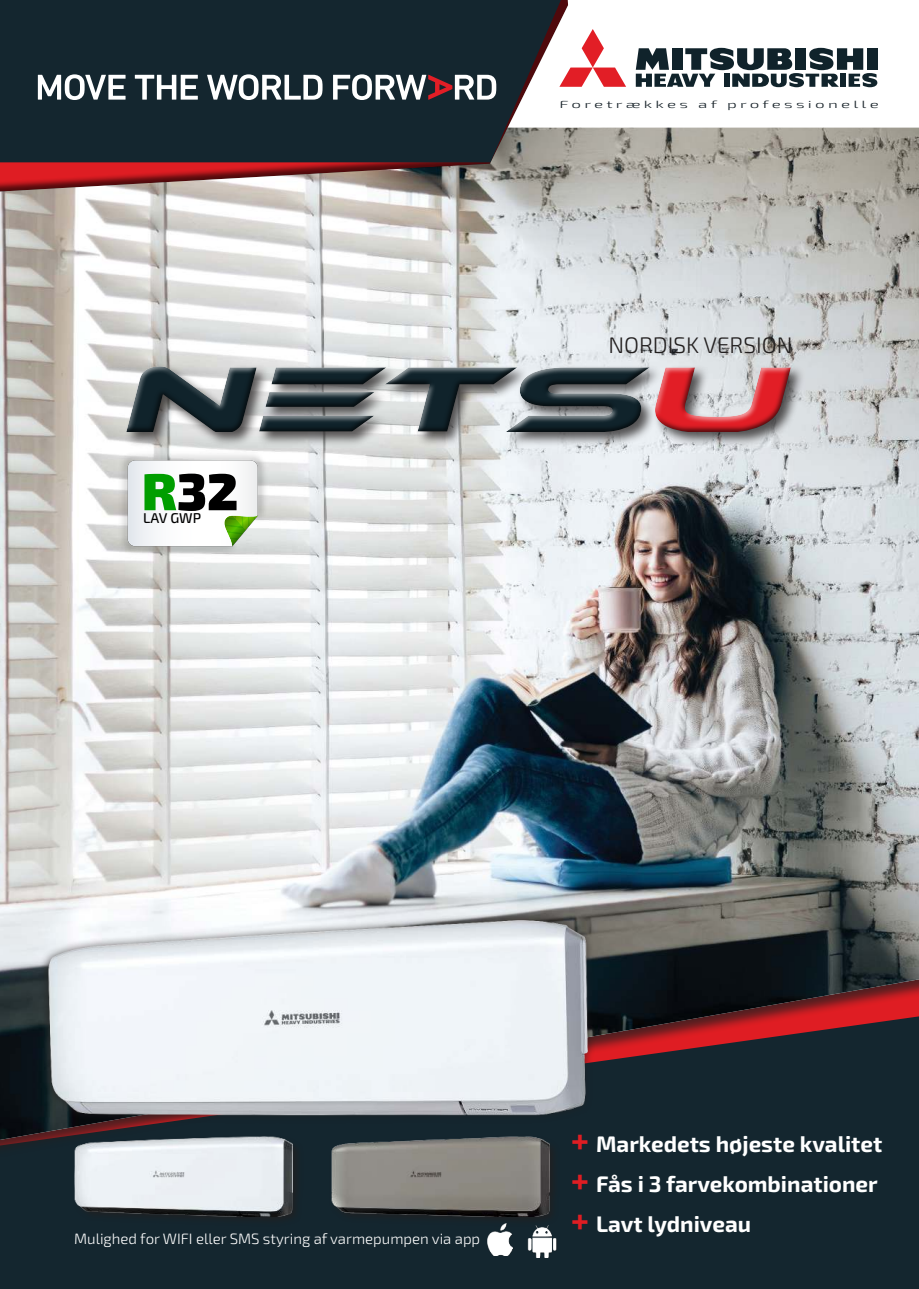
<style>
.page{position:relative;width:919px;height:1289px;background:#fff}
.page>*{position:absolute;margin:0;border:0;box-sizing:border-box;transform-origin:0 0}
.t1{font:900 52.05px "Exo 2";color:#000}
.t2{font:700 22.5px/39.9px "Exo 2";color:#fff}
.t3{font:300 22.5px "Exo 2";color:#221f1f}
.t4{font:300 15px "Exo 2";color:#fff}
.t5{font:500 14.1px "Exo 2";color:#000}
.t6{font:300 10.35px "Exo 2";letter-spacing:.19em;color:#162128;scale:1.65 1}
.s1{color:#009e00}
.s2{font-size:33px;color:#df1d23}
</style>
<div class="page">
<div style="left:0;top:722px;width:918px;height:566px;background:#14262f"></div>
<img style="left:0;top:128px;width:918px;height:1011px">
<div style="left:124px;top:363px;width:681px;height:84px;background:#221f1f;opacity:.75"></div>
<svg style="left:121px;top:363px;width:677px;height:69px"></svg>
<img style="left:34px;top:905px;width:571px;height:223px">
<div style="left:72px;top:1134px;width:231px;height:92px;background:#15252d"></div>
<img style="left:74px;top:1136px;width:218px;height:80px">
<div style="left:329px;top:1134px;width:230px;height:92px;background:#221f1f;opacity:.75"></div>
<img style="left:331px;top:1136px;width:218px;height:79px">
<img style="left:101px;top:434px;width:183px;height:138px">
<svg style="left:128px;top:460px;width:132px;height:87px"></svg>
<svg style="left:0;top:0;width:577px;height:216px"></svg>
<svg style="left:0;top:0;width:561px;height:162px;fill:#14262f"></svg>
<svg style="left:635px;top:48px;width:242px;height:39px"></svg>
<svg style="left:559px;top:29px;width:67px;height:58px"></svg>
<svg style="left:38px;top:74px;width:87px;height:26px"></svg>
<svg style="left:135px;top:75px;width:63px;height:25px"></svg>
<svg style="left:207px;top:74px;width:115px;height:26px"></svg>
<svg style="left:333px;top:74px;width:163px;height:26px"></svg>
<img style="left:484px;top:1223px;width:31px;height:31px">
<img style="left:526px;top:1225px;width:31px;height:32px">
<h1 class="t1" style="left:142px;top:462px;width:98px"><span class="s1">R</span>32</h1>
<p class="t5" style="left:143px;top:509px;width:59px">LAV GWP</p>
<p class="t6" style="left:559px;top:101px;width:195px">Foretrækkes af professionelle</p>
<p class="t3" style="left:608px;top:336px;width:185px">NORDISK VERSION</p>
<p class="t4" style="left:74px;top:1232px;width:407px">Mulighed for WIFI eller SMS styring af varmepumpen via app</p>
<p class="t2" style="left:571px;top:1125px;width:313px"><span class="s2">+</span> Markedets højeste kvalitet <span class="s2">+</span> Fås i 3 farvekombinationer <span class="s2">+</span> Lavt lydniveau</p>
</div>
